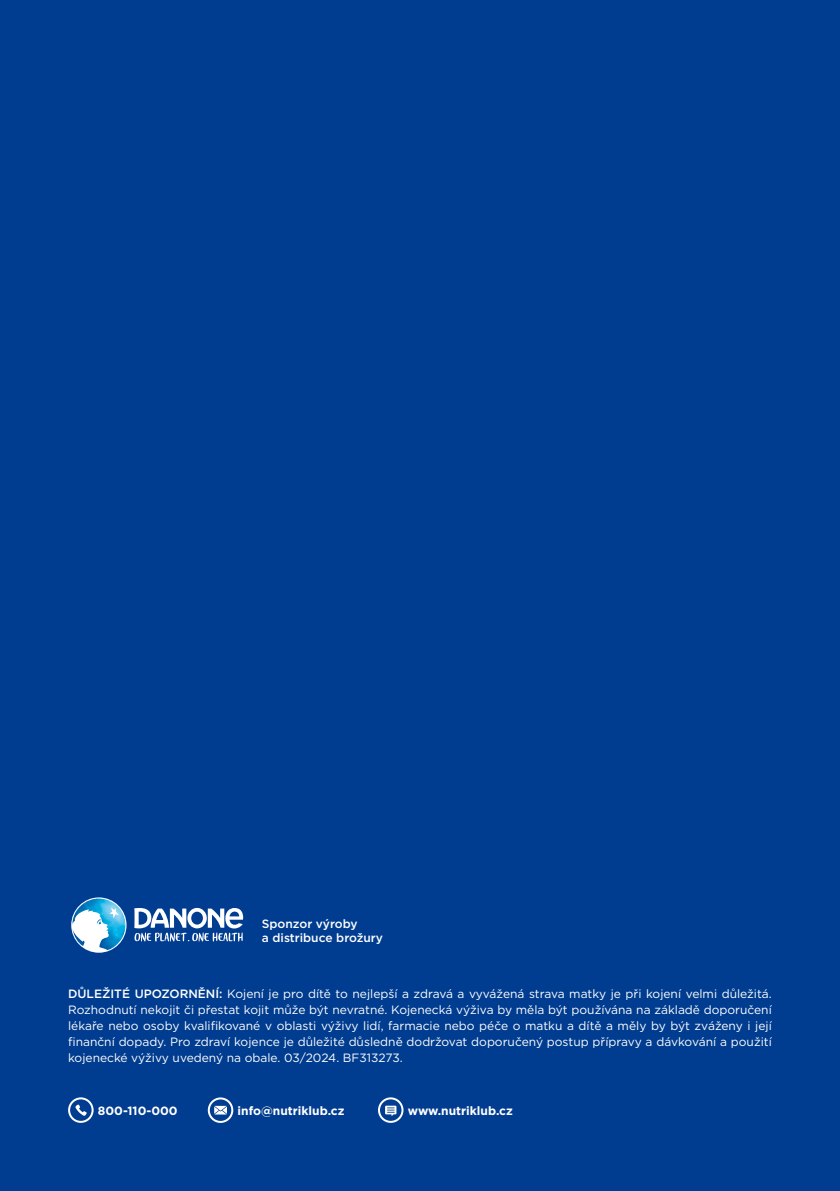
<style>
.page{position:relative;width:840px;height:1191px;background:#fff}
.page>*{position:absolute;margin:0;border:0;box-sizing:border-box;transform-origin:0 0}
.t1{font:12px/16px "Gotham";color:#fff;text-align:justify}
.t2{font:700 12px "Gotham";color:#fff}
.t3{font:500 12px/14.4px "Gotham";color:#fff}
.s1{font-weight:500}
</style>
<div class="page">
<div style="left:0;top:0;width:839px;height:1191px;background:#003d90"></div>
<svg style="left:134px;top:908px;width:109px;height:33px"></svg>
<svg style="left:71px;top:897px;width:55px;height:55px"></svg>
<img style="left:81px;top:898px;width:17px;height:7px">
<svg style="left:209px;top:1098px;width:23px;height:24px"></svg>
<div style="left:208px;top:1097px;width:25px;height:26px;border:2px solid #fff;border-radius:50%"></div>
<svg style="left:214px;top:1105px;width:13px;height:9px"></svg>
<svg style="left:379px;top:1098px;width:23px;height:23px"></svg>
<div style="left:378px;top:1097px;width:25px;height:25px;border:2px solid #fff;border-radius:50%"></div>
<svg style="left:385px;top:1105px;width:11px;height:11px"></svg>
<svg style="left:69px;top:1098px;width:24px;height:23px"></svg>
<div style="left:68px;top:1097px;width:26px;height:25px;border:2px solid #fff;border-radius:50%"></div>
<svg style="left:75px;top:1104px;width:12px;height:11px"></svg>
<p class="t3" style="left:262px;top:916px;width:123px">Sponzor výroby<br>a distribuce brožury</p>
<p class="t1" style="left:68px;top:985px;width:704px"><span class="s1">DŮLEŽITÉ UPOZORNĚNÍ:</span> Kojení je pro dítě to nejlepší a zdravá a vyvážená strava matky je při kojení velmi důležitá.<br>Rozhodnutí nekojit či přestat kojit může být nevratné. Kojenecká výživa by měla být používána na základě doporučení lékaře nebo osoby kvalifikované v oblasti výživy lidí, farmacie nebo péče o matku a dítě a měly by být zváženy i její finanční dopady. Pro zdraví kojence je důležité důsledně dodržovat doporučený postup přípravy a dávkování a použití kojenecké výživy uvedený na obale. 03/2024. BF313273.</p>
<p class="t2" style="left:98px;top:1102px;width:81px">800-110-000</p>
<p class="t2" style="left:237px;top:1102px;width:108px">info@nutriklub.cz</p>
<p class="t2" style="left:407px;top:1103px;width:106px">www.nutriklub.cz</p>
</div>
